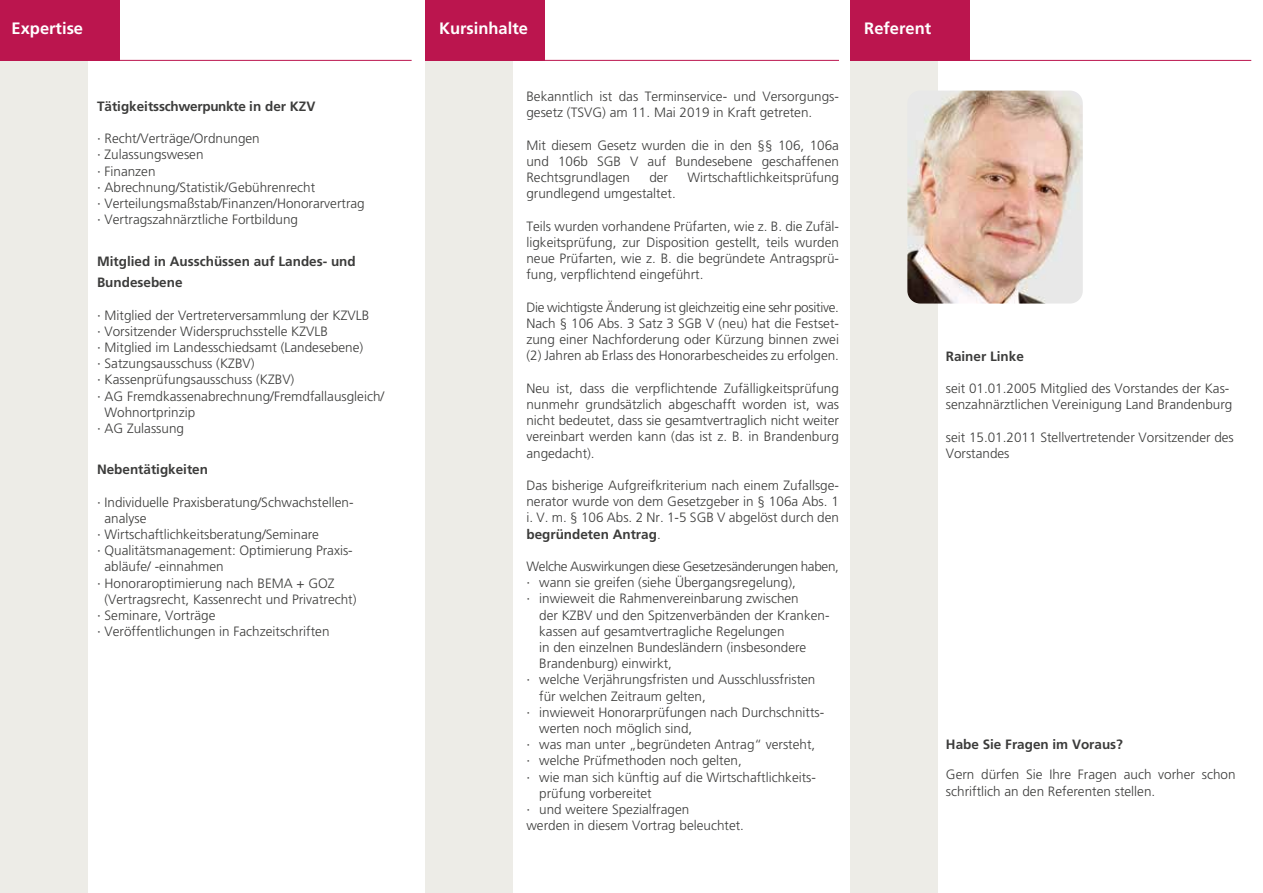
<style>
.page{position:relative;width:1263px;height:893px;background:#fff}
.page>*{position:absolute;margin:0;border:0;box-sizing:border-box;transform-origin:0 0}
.t1{font:700 16.5px "Frutiger LT";color:#fff}
.t2{font:300 13.5px/16.2px "Frutiger LT";color:#3c3c3b}
.t3{font:700 13.5px/21.6px "Frutiger LT";color:#3c3c3b}
.s1{font-weight:400}
.s2{font-weight:700}
</style>
<div class="page">
<div style="left:425px;top:57px;width:88px;height:836px;background:#edece7"></div>
<div style="left:850px;top:57px;width:88px;height:836px;background:#edece7"></div>
<div style="left:0;top:57px;width:88px;height:836px;background:#edece7"></div>
<hr style="left:0;top:60px;width:412px;height:1px;background:#bb154e">
<hr style="left:425px;top:60px;width:414px;height:1px;background:#bb154e">
<hr style="left:850px;top:60px;width:401px;height:1px;background:#bb154e">
<img style="left:907px;top:91px;width:176px;height:213px">
<div style="left:0;top:0;width:119px;height:61px;background:#bb154e"></div>
<div style="left:425px;top:0;width:119px;height:61px;background:#bb154e"></div>
<div style="left:850px;top:0;width:119px;height:61px;background:#bb154e"></div>
<p class="t1" style="left:12px;top:18px;width:73px">Expertise</p>
<p class="t1" style="left:439px;top:18px;width:90px">Kursinhalte</p>
<p class="t1" style="left:864px;top:18px;width:68px">Referent</p>
<p class="t3" style="left:97px;top:95px;width:220px">Tätigkeitsschwerpunkte in der KZV</p>
<p class="t2" style="left:97px;top:131px;width:269px"><span class="s1">·</span> Recht/Verträge/Ordnungen<br><span class="s1">·</span> Zulassungswesen<br><span class="s1">·</span> Finanzen<br><span class="s1">·</span> Abrechnung/Statistik/Gebührenrecht<br><span class="s1">·</span> Verteilungsmaßstab/Finanzen/Honorarvertrag <span class="s1">·</span> Vertragszahnärztliche Fortbildung</p>
<p class="t3" style="left:97px;top:250px;width:260px">Mitglied in Ausschüssen auf Landes- und<br>Bundesebene</p>
<p class="t2" style="left:97px;top:307px;width:274px"><span class="s1">·</span> Mitglied der Vertreterversammlung der KZVLB</p>
<p class="t2" style="left:97px;top:323px;width:232px"><span class="s1">·</span> Vorsitzender Widerspruchsstelle KZVLB</p>
<p class="t2" style="left:97px;top:339px;width:268px"><span class="s1">·</span> Mitglied im Landesschiedsamt (Landesebene)</p>
<p class="t2" style="left:97px;top:356px;width:159px"><span class="s1">·</span> Satzungsausschuss (KZBV)</p>
<p class="t2" style="left:97px;top:372px;width:199px"><span class="s1">·</span> Kassenprüfungsausschuss (KZBV)</p>
<p class="t2" style="left:97px;top:388px;width:289px"><span class="s1">·</span> AG Fremdkassenabrechnung/Fremdfallausgleich/</p>
<p class="t2" style="left:104px;top:404px;width:92px">Wohnortprinzip</p>
<p class="t2" style="left:97px;top:420px;width:89px"><span class="s1">·</span> AG Zulassung</p>
<p class="t3" style="left:97px;top:459px;width:113px">Nebentätigkeiten</p>
<p class="t2" style="left:97px;top:494px;width:258px"><span class="s1">·</span> Individuelle Praxisberatung/Schwachstellen-</p>
<p class="t2" style="left:104px;top:510px;width:43px">analyse</p>
<p class="t2" style="left:97px;top:526px;width:223px"><span class="s1">·</span> Wirtschaftlichkeitsberatung/Seminare</p>
<p class="t2" style="left:97px;top:543px;width:257px"><span class="s1">·</span> Qualitätsmanagement: Optimierung Praxis-</p>
<p class="t2" style="left:104px;top:559px;width:121px">abläufe/ -einnahmen</p>
<p class="t2" style="left:97px;top:575px;width:239px"><span class="s1">·</span> Honoraroptimierung nach BEMA + GOZ</p>
<p class="t2" style="left:104px;top:591px;width:253px">(Vertragsrecht, Kassenrecht und Privatrecht)</p>
<p class="t2" style="left:97px;top:607px;width:120px"><span class="s1">·</span> Seminare, Vorträge</p>
<p class="t2" style="left:97px;top:624px;width:234px"><span class="s1">·</span> Veröffentlichungen in Fachzeitschriften</p>
<p class="t2" style="left:526px;top:89px;width:314px">Bekanntlich ist das Terminservice- und Versorgungs&shy;gesetz (TSVG) am 11. Mai 2019 in Kraft getreten.</p>
<p class="t2" style="left:526px;top:137px;width:314px;text-align:justify">Mit diesem Gesetz wurden die in den §§ 106, 106a und 106b SGB V auf Bundesebene geschaffenen Rechtsgrundlagen</p>
<p class="t2" style="left:649px;top:170px;width:20px">der</p>
<p class="t2" style="left:687px;top:170px;width:153px">Wirtschaftlichkeitsprüfung</p>
<p class="t2" style="left:526px;top:186px;width:151px">grundlegend umgestaltet.</p>
<p class="t2" style="left:526px;top:218px;width:314px;text-align:justify">Teils wurden vorhandene Prüfarten, wie z. B. die Zufäl&shy;ligkeitsprüfung, zur Disposition gestellt, teils wurden neue Prüfarten, wie z. B. die begründete Antragsprü&shy;fung, verpflichtend eingeführt.</p>
<p class="t2" style="left:526px;top:299px;width:314px;text-align:justify">Die wichtigste Änderung ist gleichzeitig eine sehr positive.<br>Nach § 106 Abs. 3 Satz 3 SGB V (neu) hat die Festset&shy;zung einer Nachforderung oder Kürzung binnen zwei (2) Jahren ab Erlass des Honorarbescheides zu erfolgen.</p>
<p class="t2" style="left:526px;top:380px;width:314px;text-align:justify">Neu ist, dass die verpflichtende Zufälligkeitsprüfung nunmehr grundsätzlich abgeschafft worden ist, was nicht bedeutet, dass sie gesamtvertraglich nicht weiter vereinbart werden kann (das ist z. B. in Brandenburg angedacht).</p>
<p class="t2" style="left:526px;top:477px;width:314px;text-align:justify">Das bisherige Aufgreifkriterium nach einem Zufallsge&shy;nerator wurde von dem Gesetzgeber in § 106a Abs. 1 i. V. m. § 106 Abs. 2 Nr. 1-5 SGB V abgelöst durch den <span class="s2">begründeten Antrag</span>.</p>
<p class="t2" style="left:526px;top:558px;width:314px">Welche Auswirkungen diese Gesetzesänderungen haben, <span class="s1">·</span> wann sie greifen (siehe Übergangsregelung),<br><span class="s1">·</span> inwieweit die Rahmenvereinbarung zwischen</p>
<p class="t2" style="left:539px;top:607px;width:292px">der KZBV und den Spitzenverbänden der Kranken-</p>
<p class="t2" style="left:539px;top:623px;width:247px">kassen auf gesamtvertragliche Regelungen</p>
<p class="t2" style="left:539px;top:639px;width:269px">in den einzelnen Bundesländern (insbesondere</p>
<p class="t2" style="left:539px;top:656px;width:134px">Brandenburg) einwirkt,</p>
<p class="t2" style="left:526px;top:672px;width:290px"><span class="s1">·</span> welche Verjährungsfristen und Ausschlussfristen</p>
<p class="t2" style="left:539px;top:688px;width:168px">für welchen Zeitraum gelten,</p>
<p class="t2" style="left:526px;top:704px;width:299px"><span class="s1">·</span> inwieweit Honorarprüfungen nach Durchschnitts-</p>
<p class="t2" style="left:539px;top:720px;width:155px">werten noch möglich sind,</p>
<p class="t2" style="left:526px;top:737px;width:290px"><span class="s1">·</span> was man unter „begründeten Antrag“ versteht,</p>
<p class="t2" style="left:526px;top:753px;width:217px"><span class="s1">·</span> welche Prüfmethoden noch gelten,</p>
<p class="t2" style="left:526px;top:769px;width:291px"><span class="s1">·</span> wie man sich künftig auf die Wirtschaftlichkeits-</p>
<p class="t2" style="left:539px;top:785px;width:114px">prüfung vorbereitet</p>
<p class="t2" style="left:526px;top:801px;width:164px"><span class="s1">·</span> und weitere Spezialfragen</p>
<p class="t2" style="left:526px;top:818px;width:219px">werden in diesem Vortrag beleuchtet.</p>
<p class="t3" style="left:946px;top:345px;width:80px">Rainer Linke</p>
<p class="t2" style="left:946px;top:380px;width:288px">seit 01.01.2005 Mitglied des Vorstandes der Kas&shy;senzahnärztlichen Vereinigung Land Brandenburg</p>
<p class="t2" style="left:946px;top:429px;width:290px">seit 15.01.2011 Stellvertretender Vorsitzender des<br>Vorstandes</p>
<p class="t3" style="left:946px;top:734px;width:179px">Habe Sie Fragen im Voraus?</p>
<p class="t2" style="left:946px;top:766px;width:291px">Gern dürfen Sie Ihre Fragen auch vorher schon schriftlich an den Referenten stellen.</p>
</div>
